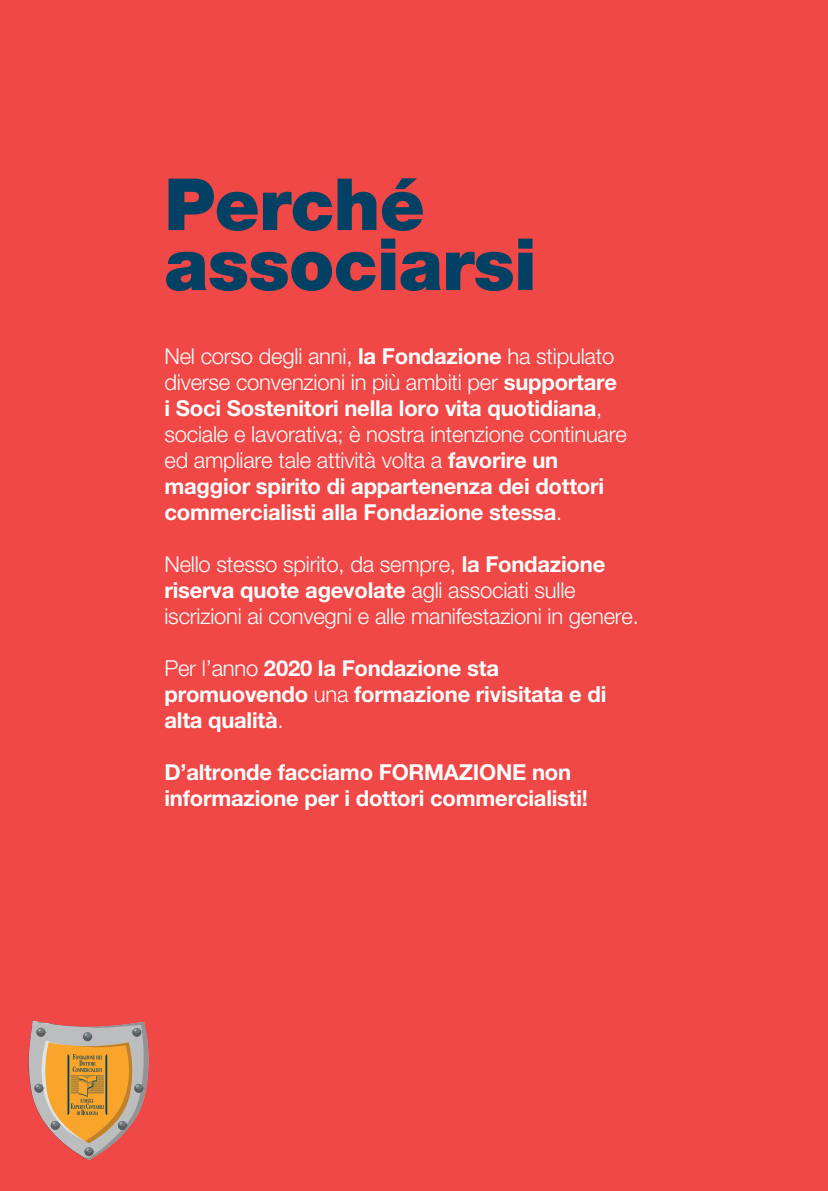
<style>
.page{position:relative;width:828px;height:1191px;background:#ef4846}
.page>*{position:absolute;margin:0;border:0;box-sizing:border-box;transform-origin:0 0}
.t1{font:900 72px/60px "Helvetica Neue LT Std";letter-spacing:-.01em;color:#024163}
.t2{font:700 22px/26px "Helvetica Neue LT Std";letter-spacing:-.01em;color:#fff}
.t3{font:300 22px/26px "Helvetica Neue LT Std";letter-spacing:-.01em;color:#fff}
.s1{font-weight:300}
.s2{font-weight:700}
</style>
<div class="page">
<svg style="left:28px;top:1020px;width:121px;height:140px"></svg>
<h1 class="t1" style="left:164px;top:174px;width:374px">Perché associarsi</h1>
<p class="t2" style="left:164px;top:342px;width:464px"><span class="s1">Nel corso degli anni,</span> la Fondazione <span class="s1">ha stipulato diverse convenzioni in più ambiti per</span> supportare i Soci Sostenitori nella loro vita quotidiana<span class="s1">, sociale e lavorativa; è nostra intenzione continuare ed ampliare tale attività volta a</span> favorire un maggior spirito di appartenenza dei dottori commercialisti alla Fondazione stessa<span class="s1">.</span></p>
<p class="t3" style="left:164px;top:550px;width:476px">Nello stesso spirito, da sempre, <span class="s2">la Fondazione riserva quote agevolate</span> agli associati sulle iscrizioni ai convegni e alle manifestazioni in genere.</p>
<p class="t2" style="left:164px;top:654px;width:443px"><span class="s1">Per l’anno</span> 2020 la Fondazione sta promuovendo <span class="s1">una</span> formazione rivisitata e di alta qualità<span class="s1">.</span></p>
<p class="t2" style="left:164px;top:758px;width:425px">D’altronde facciamo FORMAZIONE non informazione per i dottori commercialisti!</p>
</div>
